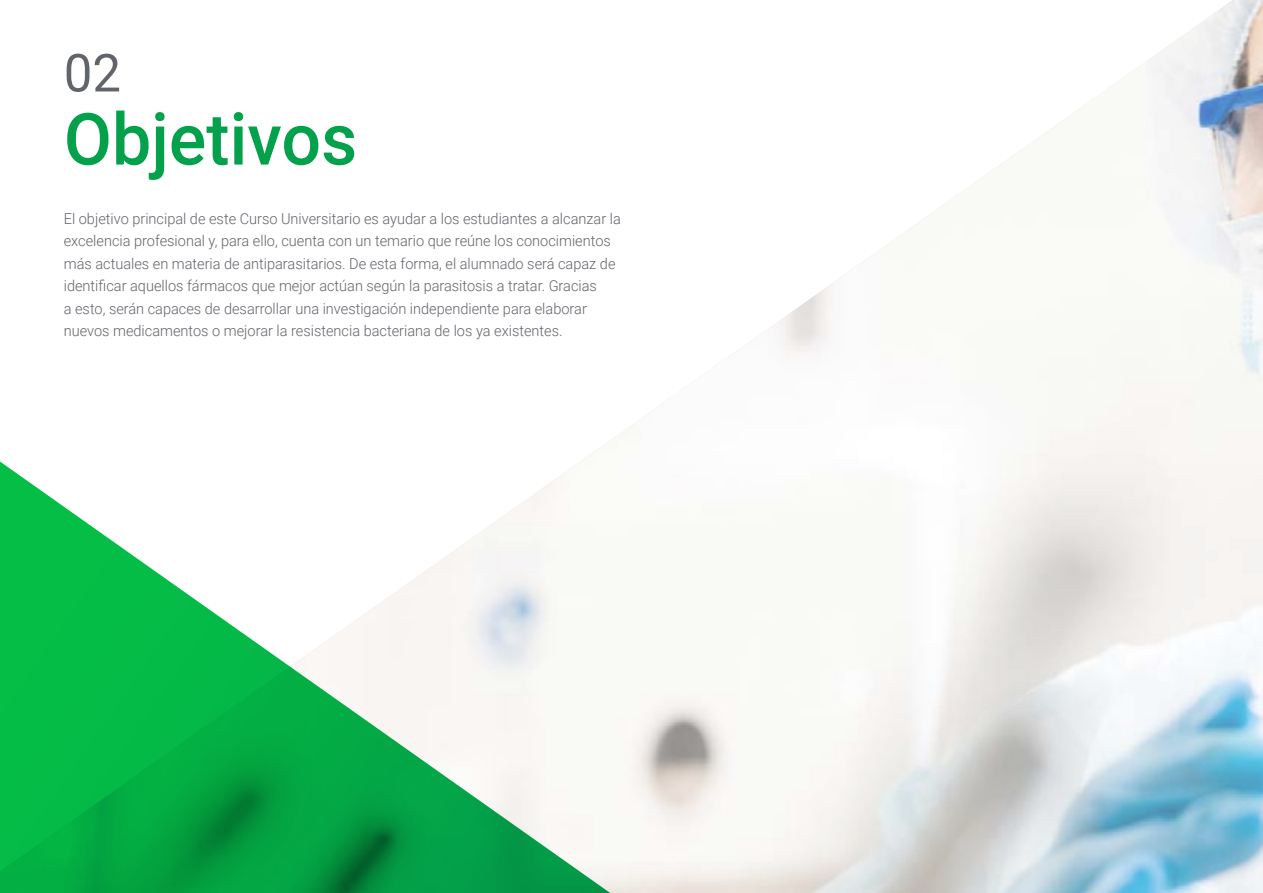
<style>
.page{position:relative;width:1263px;height:893px;background:#fff}
.page>*{position:absolute;margin:0;border:0;box-sizing:border-box;transform-origin:0 0}
.t1{font:500 72px "Roboto";color:#04a14d}
.t2{font:52.5px "Roboto";color:#61646a}
.t3{font:300 15px/22.5px "Roboto";color:#61646a}
</style>
<div class="page">
<img style="left:603px;top:0;width:660px;height:893px">
<svg style="left:0;top:446px;width:640px;height:447px"></svg>
<h2 class="t2" style="left:64px;top:36px;width:59px">02</h2>
<h1 class="t1" style="left:64px;top:89px;width:295px">Objetivos</h1>
<p class="t3" style="left:64px;top:207px;width:558px">El objetivo principal de este Curso Universitario es ayudar a los estudiantes a alcanzar la excelencia profesional y, para ello, cuenta con un temario que reúne los conocimientos más actuales en materia de antiparasitarios. De esta forma, el alumnado será capaz de identificar aquellos fármacos que mejor actúan según la parasitosis a tratar. Gracias<br>a esto, serán capaces de desarrollar una investigación independiente para elaborar nuevos medicamentos o mejorar la resistencia bacteriana de los ya existentes.</p>
</div>
